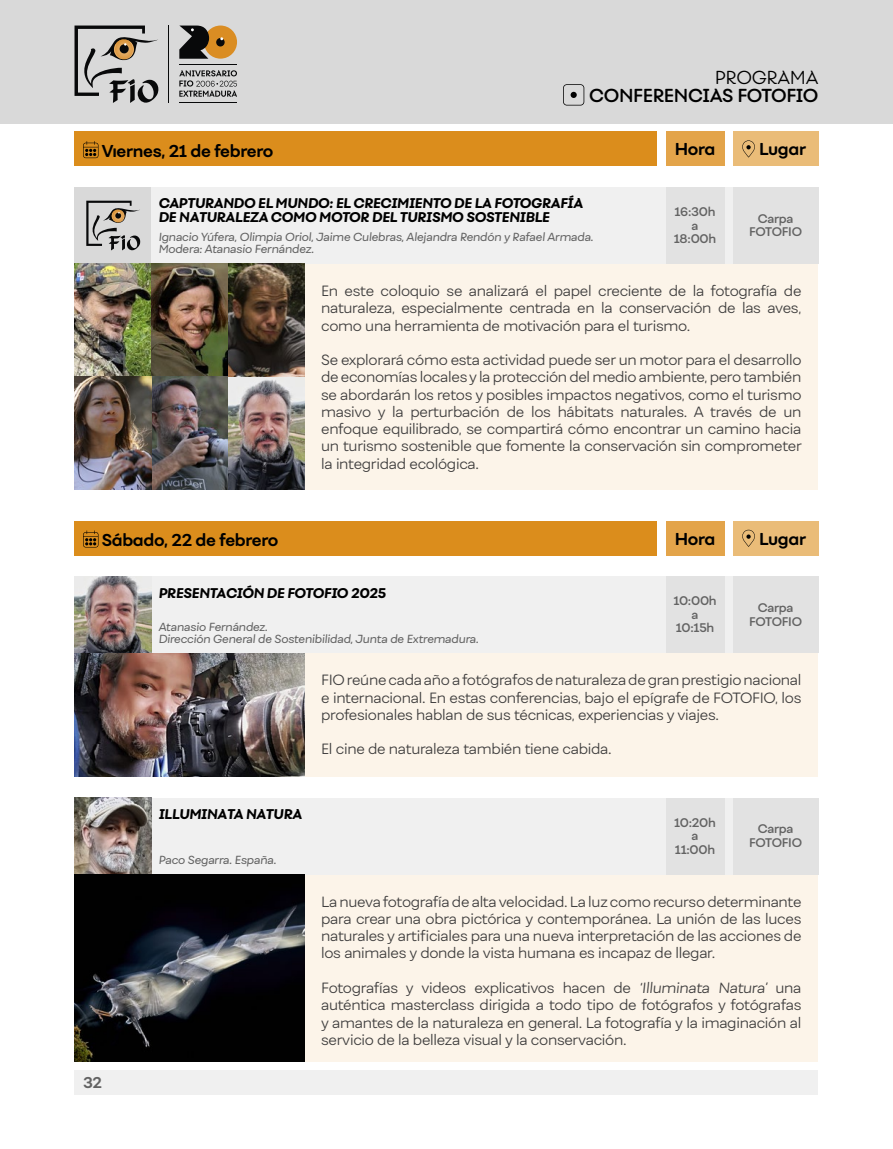
<style>
.page{position:relative;width:893px;height:1149px;background:#fff}
.page>*{position:absolute;margin:0;border:0;box-sizing:border-box;transform-origin:0 0}
.t1{font:600 18px "Fibra One Alt";letter-spacing:-.02em;color:#000}
.t2{font:300 18px "Fibra One Alt";letter-spacing:-.02em;color:#000}
.t3{font:700 16.5px "Fibra One Alt";letter-spacing:-.02em;color:#000}
.t4{font:700 15px "Fibra One";color:#636363}
.t5{font:300 14.25px/17.2px "Fibra One";letter-spacing:-.02em;color:#3f3e3e;text-align:justify}
.t6{font:italic 800 13.5px/13.5px "Fibra One Alt";letter-spacing:-.02em;color:#000}
.t7{font:600 12px/13.5px "Fibra One";letter-spacing:-.02em;color:#636363;text-align:center}
.t8{font:italic 11.25px/12px "Fibra One";letter-spacing:-.02em;color:#636363}
.s1{font-style:italic}
</style>
<div class="page">
<div style="left:0;top:0;width:893px;height:123px;background:#d9d9d9"></div>
<svg style="left:75px;top:26px;width:83px;height:77px"></svg>
<hr style="left:168px;top:26px;width:1px;height:77px;background:#08090a">
<svg style="left:179px;top:70px;width:58px;height:27px"></svg>
<div style="left:204px;top:26px;width:33px;height:33px;background:#da8d23;border-radius:50%"></div>
<svg style="left:179px;top:26px;width:30px;height:33px"></svg>
<div style="left:216px;top:38px;width:9px;height:8px;background:#08090a;border-radius:50%"></div>
<svg style="left:219px;top:37px;width:4px;height:4px"></svg>
<hr style="left:179px;top:102px;width:58px;height:1px;background:#08090a">
<hr style="left:179px;top:64px;width:58px;height:1px;background:#08090a">
<div style="left:75px;top:1069px;width:743px;height:25px;background:#f0f0f0"></div>
<div style="left:75px;top:576px;width:743px;height:200px;background:#fcf4e9"></div>
<div style="left:75px;top:576px;width:743px;height:77px;background:#f0f0f0"></div>
<div style="left:75px;top:521px;width:582px;height:34px;background:#db8d1c"></div>
<svg style="left:83px;top:530px;width:15px;height:17px"></svg>
<div style="left:666px;top:521px;width:58px;height:34px;background:#e3a44a"></div>
<img style="left:75px;top:576px;width:76px;height:77px">
<div style="left:666px;top:576px;width:58px;height:77px;background:#e2e2e2"></div>
<div style="left:733px;top:521px;width:85px;height:34px;background:#eabc78"></div>
<svg style="left:742px;top:529px;width:13px;height:17px"></svg>
<img style="left:75px;top:653px;width:229px;height:123px">
<div style="left:75px;top:797px;width:743px;height:264px;background:#fcf4e9"></div>
<div style="left:75px;top:797px;width:743px;height:77px;background:#f0f0f0"></div>
<img style="left:75px;top:797px;width:76px;height:77px">
<div style="left:666px;top:797px;width:58px;height:77px;background:#e2e2e2"></div>
<img style="left:75px;top:874px;width:229px;height:187px">
<div style="left:733px;top:576px;width:85px;height:77px;background:#e2e2e2"></div>
<div style="left:733px;top:797px;width:85px;height:77px;background:#e2e2e2"></div>
<div style="left:75px;top:187px;width:743px;height:302px;background:#fcf4e9"></div>
<div style="left:75px;top:187px;width:743px;height:77px;background:#f0f0f0"></div>
<div style="left:75px;top:132px;width:582px;height:34px;background:#db8d1c"></div>
<svg style="left:83px;top:141px;width:15px;height:17px"></svg>
<div style="left:666px;top:132px;width:58px;height:34px;background:#e3a44a"></div>
<div style="left:75px;top:187px;width:76px;height:77px;background:#d9d9d9"></div>
<div style="left:666px;top:187px;width:58px;height:77px;background:#e2e2e2"></div>
<div style="left:733px;top:132px;width:85px;height:34px;background:#eabc78"></div>
<svg style="left:742px;top:140px;width:13px;height:17px"></svg>
<div style="left:733px;top:187px;width:85px;height:77px;background:#e2e2e2"></div>
<img style="left:228px;top:376px;width:76px;height:113px">
<img style="left:228px;top:264px;width:76px;height:112px">
<img style="left:75px;top:264px;width:76px;height:112px">
<svg style="left:86px;top:201px;width:54px;height:49px"></svg>
<svg style="left:563px;top:84px;width:21px;height:21px"></svg>
<img style="left:151px;top:264px;width:77px;height:112px">
<img style="left:151px;top:376px;width:77px;height:113px">
<img style="left:75px;top:376px;width:76px;height:113px">
<p class="t2" style="left:715px;top:66px;width:105px">PROGRAMA</p>
<p class="t1" style="left:589px;top:84px;width:231px">CONFERENCIAS FOTOFIO</p>
<p class="t3" style="left:102px;top:140px;width:173px">Viernes, 21 de febrero</p>
<p class="t3" style="left:675px;top:139px;width:42px">Hora</p>
<p class="t6" style="left:158px;top:197px;width:426px">CAPTURANDO EL MUNDO: EL CRECIMIENTO DE LA FOTOGRAFÍA<br>DE NATURALEZA COMO MOTOR DEL TURISMO SOSTENIBLE</p>
<p class="t8" style="left:158px;top:231px;width:437px">Ignacio Yúfera, Olimpia Oriol, Jaime Culebras, Alejandra Rendón y Rafael Armada.<br>Modera: Atanasio Fernández.</p>
<p class="t5" style="left:321px;top:282px;width:482px">En este coloquio se analizará el papel creciente de la fotografía de naturaleza, especialmente centrada en la conservación de las aves, como una herramienta de motivación para el turismo.</p>
<p class="t5" style="left:321px;top:351px;width:482px">Se explorará cómo esta actividad puede ser un motor para el desarrollo de economías locales y la protección del medio ambiente, pero también se abordarán los retos y posibles impactos negativos, como el turismo masivo y la perturbación de los hábitats naturales. A través de un enfoque equilibrado, se compartirá cómo encontrar un camino hacia un turismo sostenible que fomente la conservación sin comprometer la integridad ecológica.</p>
<p class="t3" style="left:759px;top:139px;width:48px">Lugar</p>
<p class="t7" style="left:674px;top:205px;width:44px">16:30h a<br>18:00h</p>
<p class="t7" style="left:749px;top:211px;width:54px">Carpa<br>FOTOFIO</p>
<p class="t3" style="left:102px;top:529px;width:178px">Sábado, 22 de febrero</p>
<p class="t3" style="left:675px;top:528px;width:42px">Hora</p>
<p class="t6" style="left:158px;top:586px;width:229px">PRESENTACIÓN DE FOTOFIO 2025</p>
<p class="t8" style="left:158px;top:620px;width:322px">Atanasio Fernández.<br>Dirección General de Sostenibilidad, Junta de Extremadura.</p>
<p class="t5" style="left:321px;top:671px;width:482px">FIO reúne cada año a fotógrafos de naturaleza de gran prestigio nacional e internacional. En estas conferencias, bajo el epígrafe de FOTOFIO, los profesionales hablan de sus técnicas, experiencias y viajes.</p>
<p class="t5" style="left:321px;top:740px;width:292px">El cine de naturaleza también tiene cabida.</p>
<p class="t3" style="left:759px;top:528px;width:48px">Lugar</p>
<p class="t7" style="left:673px;top:594px;width:45px">10:00h a<br>10:15h</p>
<p class="t7" style="left:749px;top:600px;width:54px">Carpa<br>FOTOFIO</p>
<p class="t4" style="left:83px;top:1072px;width:21px">32</p>
<p class="t6" style="left:158px;top:807px;width:145px">ILLUMINATA NATURA</p>
<p class="t8" style="left:158px;top:853px;width:119px">Paco Segarra. España.</p>
<p class="t7" style="left:674px;top:815px;width:43px">10:20h a<br>11:00h</p>
<p class="t7" style="left:749px;top:822px;width:54px">Carpa<br>FOTOFIO</p>
<p class="t5" style="left:321px;top:892px;width:482px">La nueva fotografía de alta velocidad. La luz como recurso determinante para crear una obra pictórica y contemporánea. La unión de las luces naturales y artificiales para una nueva interpretación de las acciones de los animales y donde la vista humana es incapaz de llegar.</p>
<p class="t5" style="left:321px;top:978px;width:482px">Fotografías y videos explicativos hacen de <span class="s1">‘Illuminata Natura’</span> una auténtica masterclass dirigida a todo tipo de fotógrafos y fotógrafas y amantes de la naturaleza en general. La fotografía y la imaginación al servicio de la belleza visual y la conservación.</p>
</div>
